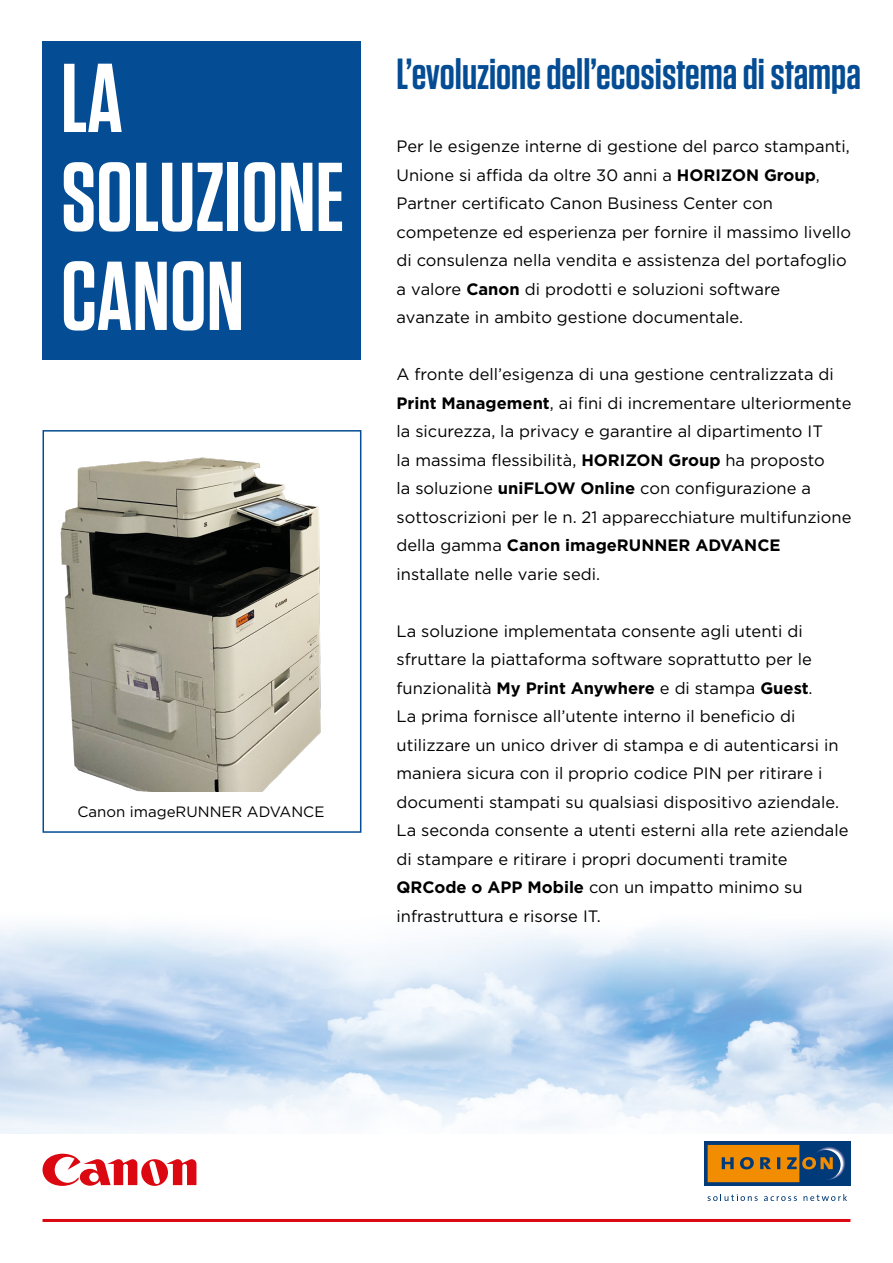
<style>
.page{position:relative;width:893px;height:1263px;background:#fff}
.page>*{position:absolute;margin:0;border:0;box-sizing:border-box;transform-origin:0 0}
.t1{font:600 97.5px/99px "Tungsten";color:#fff}
.t2{font:600 43.5px "Tungsten";color:#044c94}
.t3{font:16.5px/28.5px "Gotham";color:#000}
.t4{font:15px "Gotham";color:#000}
.s1{font-weight:700}
</style>
<div class="page">
<img style="left:0;top:925px;width:893px;height:208px">
<div style="left:43px;top:41px;width:318px;height:319px;background:#044c94"></div>
<img style="left:54px;top:430px;width:308px;height:361px">
<svg style="left:704px;top:1142px;width:146px;height:44px;background:#063c74"></svg>
<svg style="left:811px;top:1146px;width:34px;height:34px"></svg>
<div style="left:810px;top:1150px;width:30px;height:30px;background:#003a78;border-radius:50%"></div>
<svg style="left:708px;top:1194px;width:50px;height:7px"></svg>
<svg style="left:803px;top:1194px;width:44px;height:7px"></svg>
<svg style="left:764px;top:1196px;width:33px;height:5px"></svg>
<svg style="left:708px;top:1145px;width:125px;height:37px;background:#a87325"></svg>
<svg style="left:43px;top:1154px;width:153px;height:32px"></svg>
<hr style="left:43px;top:1219px;width:807px;height:3px;background:#db0812">
<h1 class="t1" style="left:61px;top:51px;width:285px">LA<br>SOLUZIONE<br>CANON</h1>
<p class="t4" style="left:77px;top:803px;width:248px">Canon imageRUNNER ADVANCE</p>
<h2 class="t2" style="left:396px;top:51px;width:466px">L’evoluzione dell’ecosistema di stampa</h2>
<p class="t3" style="left:396px;top:132px;width:456px">Per le esigenze interne di gestione del parco stampanti, Unione si affida da oltre 30 anni a <span class="s1">HORIZON Group</span>, Partner certificato Canon Business Center con competenze ed esperienza per fornire il massimo livello di consulenza nella vendita e assistenza del portafoglio a valore <span class="s1">Canon</span> di prodotti e soluzioni software avanzate in ambito gestione documentale.</p>
<p class="t3" style="left:396px;top:360px;width:456px">A fronte dell’esigenza di una gestione centralizzata di <span class="s1">Print Management</span>, ai fini di incrementare ulteriormente la sicurezza, la privacy e garantire al dipartimento IT<br>la massima flessibilità, <span class="s1">HORIZON Group</span> ha proposto<br>la soluzione <span class="s1">uniFLOW Online</span> con configurazione a sottoscrizioni per le n. 21 apparecchiature multifunzione della gamma <span class="s1">Canon imageRUNNER ADVANCE </span>installate nelle varie sedi.</p>
<p class="t3" style="left:396px;top:616px;width:454px">La soluzione implementata consente agli utenti di sfruttare la piattaforma software soprattutto per le funzionalità <span class="s1">My Print Anywhere</span> e di stampa <span class="s1">Guest</span>.<br>La prima fornisce all’utente interno il beneficio di utilizzare un unico driver di stampa e di autenticarsi in maniera sicura con il proprio codice PIN per ritirare i documenti stampati su qualsiasi dispositivo aziendale.<br>La seconda consente a utenti esterni alla rete aziendale di stampare e ritirare i propri documenti tramite <span class="s1">QRCode o APP Mobile</span> con un impatto minimo su infrastruttura e risorse IT.</p>
</div>
